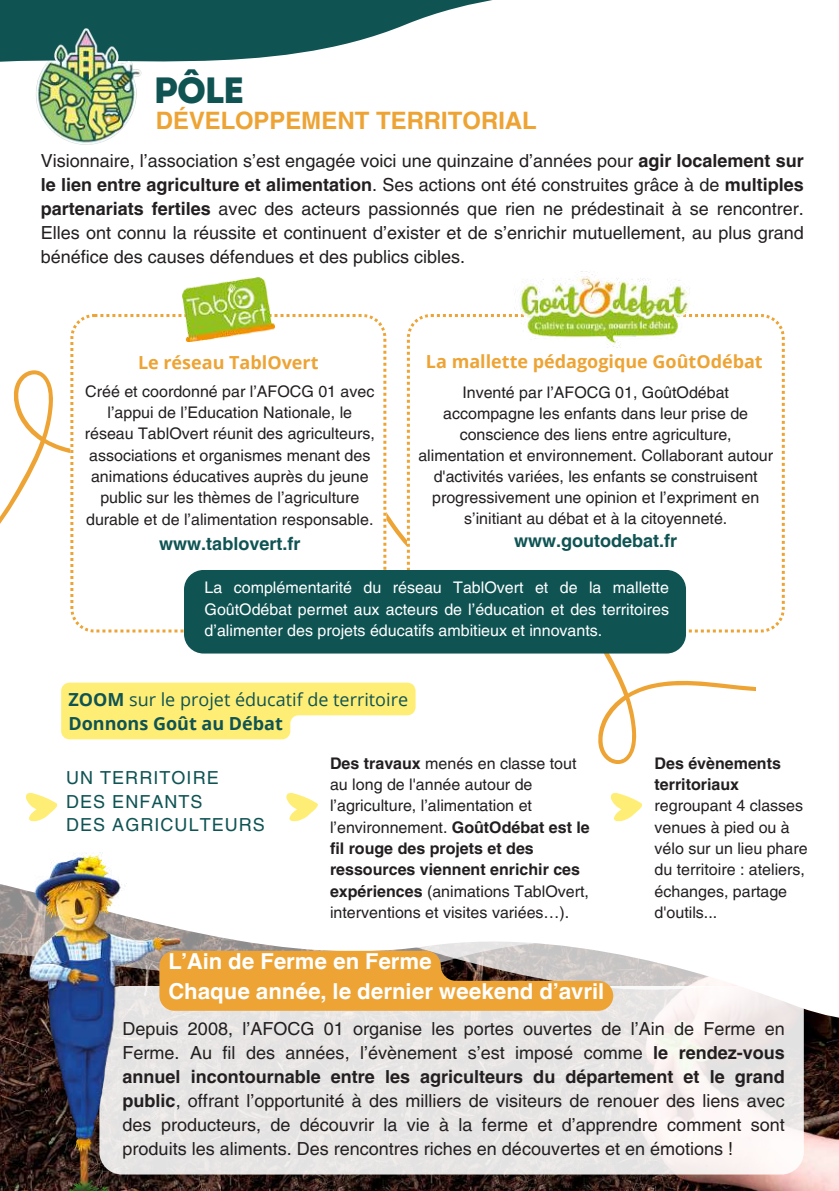
<style>
.page{position:relative;width:839px;height:1191px;background:#fff}
.page>*{position:absolute;margin:0;border:0;box-sizing:border-box;transform-origin:0 0}
.t1{font:36.6px "Intro";color:#0f5353}
.t2{font:700 24px "Helvetica Hebrew";color:#eda435}
.t3{font:700 22px/30px "Helvetica Hebrew";color:#fff}
.t4{font:18px/24px "Helvetica LT Pro";color:#231f20;text-align:justify}
.t5{font:18px/24px "Open Sans";color:#0f5353}
.t6{font:700 18px "Open Sans";color:#eda435}
.t7{font:18px/24px "Helvetica LT Pro";letter-spacing:.06em;color:#0f5353}
.t8{font:700 18px "Helvetica LT Pro";color:#0f5353}
.t9{font:16px/21.4px "Helvetica LT Pro";color:#231f20}
.t10{font:16px/21.4px "Helvetica LT Pro";color:#fff;text-align:justify}
.t11{font:700 16px/21.4px "Helvetica LT Pro";color:#231f20}
.s1{font-weight:700}
</style>
<div class="page">
<svg style="left:0;top:0;width:492px;height:62px;fill:#0f5353"></svg>
<img style="left:23px;top:24px;width:129px;height:121px">
<img style="left:455px;top:1077px;width:383px;height:114px">
<svg style="left:455px;top:1077px;width:348px;height:98px;fill:#e9e7e6"></svg>
<svg style="left:0;top:370px;width:70px;height:154px"></svg>
<svg style="left:455px;top:941px;width:383px;height:136px;fill:#ebe7e6"></svg>
<img style="left:0;top:852px;width:455px;height:339px">
<svg style="left:159px;top:951px;width:454px;height:60px"></svg>
<svg style="left:598px;top:524px;width:187px;height:240px"></svg>
<svg style="left:232px;top:334px;width:509px;height:389px"></svg>
<svg style="left:70px;top:314px;width:316px;height:318px"></svg>
<img style="left:182px;top:277px;width:92px;height:65px">
<svg style="left:407px;top:314px;width:377px;height:318px"></svg>
<img style="left:513px;top:271px;width:181px;height:76px">
<div style="left:184px;top:570px;width:502px;height:84px;background:#0f5353;border-radius:20px"></div>
<svg style="left:61px;top:683px;width:354px;height:56px"></svg>
<svg style="left:25px;top:793px;width:33px;height:29px"></svg>
<svg style="left:610px;top:793px;width:32px;height:29px"></svg>
<svg style="left:286px;top:793px;width:32px;height:29px"></svg>
<div style="left:755px;top:652px;width:83px;height:87px;background:#fff"></div>
<h1 class="t1" style="left:153px;top:76px;width:93px">PÔLE</h1>
<h2 class="t2" style="left:156px;top:112px;width:382px">DÉVELOPPEMENT TERRITORIAL</h2>
<p class="t4" style="left:41px;top:150px;width:764px">Visionnaire, l’association s’est engagée voici une quinzaine d’années pour <span class="s1">agir localement sur le lien entre agriculture et alimentation</span>. Ses actions ont été construites grâce à de <span class="s1">multiples partenariats fertiles</span> avec des acteurs passionnés que rien ne prédestinait à se rencontrer.<br>Elles ont connu la réussite et continuent d’exister et de s’enrichir mutuellement, au plus grand bénéfice des causes défendues et des publics cibles.</p>
<p class="t6" style="left:138px;top:349px;width:182px">Le réseau TablOvert</p>
<p class="t6" style="left:426px;top:349px;width:338px">La mallette pédagogique GoûtOdébat</p>
<p class="t9" style="left:85px;top:382px;width:291px;text-align:center">Créé et coordonné par l’AFOCG 01 avec l’appui de l’Education Nationale, le réseau TablOvert réunit des agriculteurs, associations et organismes menant des animations éducatives auprès du jeune public sur les thèmes de l’agriculture durable et de l’alimentation responsable.</p>
<p class="t8" style="left:159px;top:537px;width:143px">www.tablovert.fr</p>
<p class="t9" style="left:418px;top:383px;width:356px;text-align:center">Inventé par l’AFOCG 01, GoûtOdébat accompagne les enfants dans leur prise de conscience des liens entre agriculture, alimentation et environnement. Collaborant autour d'activités variées, les enfants se construisent progressivement une opinion et l’expriment en s’initiant au débat et à la citoyenneté.</p>
<p class="t8" style="left:514px;top:534px;width:165px">www.goutodebat.fr</p>
<p class="t10" style="left:204px;top:579px;width:466px">La complémentarité du réseau TablOvert et de la mallette GoûtOdébat permet aux acteurs de l’éducation et des territoires d’alimenter des projets éducatifs ambitieux et innovants.</p>
<p class="t5" style="left:68px;top:687px;width:341px"><span class="s1">ZOOM</span> sur le projet éducatif de territoire<br><span class="s1">Donnons Goût au Débat</span></p>
<p class="t9" style="left:330px;top:754px;width:261px"><span class="s1">Des travaux</span> menés en classe tout au long de l'année autour de l’agriculture, l’alimentation et l’environnement. <span class="s1">GoûtOdébat est le fil rouge des projets et des ressources viennent enrichir ces expériences</span> (animations TablOvert, interventions et visites variées…).</p>
<p class="t7" style="left:66px;top:767px;width:200px">UN TERRITOIRE<br>DES ENFANTS<br>DES AGRICULTEURS</p>
<h3 class="t3" style="left:168px;top:949px;width:437px">L’Ain de Ferme en Ferme<br>Chaque année, le dernier weekend d’avril</h3>
<p class="t11" style="left:654px;top:754px;width:128px">Des évènements territoriaux</p>
<p class="t9" style="left:654px;top:797px;width:154px">regroupant 4 classes venues à pied ou à vélo sur un lieu phare du territoire : ateliers, échanges, partage d'outils...</p>
<p class="t4" style="left:123px;top:1019px;width:663px">Depuis 2008, l’AFOCG 01 organise les portes ouvertes de l’Ain de Ferme en Ferme. Au fil des années, l’évènement s’est imposé comme <span class="s1">le rendez-vous annuel incontournable entre les agriculteurs du département et le grand public</span>, offrant l’opportunité à des milliers de visiteurs de renouer des liens avec des producteurs, de découvrir la vie à la ferme et d’apprendre comment sont produits les aliments. Des rencontres riches en découvertes et en émotions !</p>
</div>
